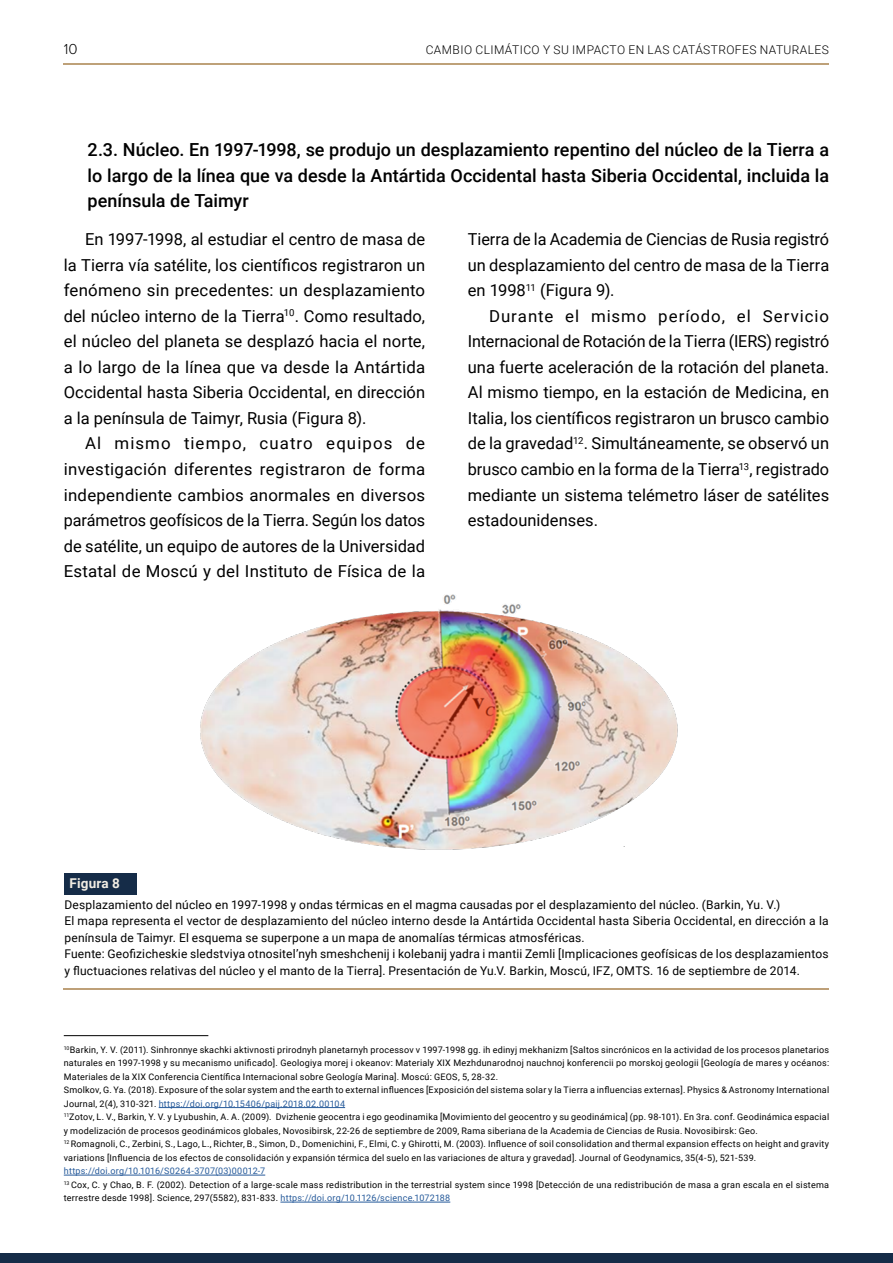
<style>
.page{position:relative;width:893px;height:1263px;background:#fff}
.page>*{position:absolute;margin:0;border:0;box-sizing:border-box;transform-origin:0 0}
.t1{font:500 18px/25.5px "Roboto";color:#000;text-align:justify}
.t2{font:16.5px/25.5px "Roboto";color:#000;text-align:justify}
.t3{font:300 15px "Proxima Nova";color:#000}
.t4{font:700 13.5px "Roboto";letter-spacing:.015em;color:#f1ede4}
.t5{font:12px/16.5px "Roboto";letter-spacing:.015em;color:#000}
.t6{font:300 12px "Roboto";letter-spacing:.035em;color:#000}
.t7{font:9px/13.5px "Roboto";letter-spacing:.025em;color:#000}
.s1{color:#275b9b}
</style>
<div class="page">
<hr style="left:64px;top:63px;width:765px;height:2px;background:#bea179">
<div style="left:0;top:1253px;width:893px;height:10px;background:#152c48"></div>
<img style="left:200px;top:595px;width:478px;height:255px">
<div style="left:585px;top:832px;width:104px;height:14px;background:#fff"></div>
<hr style="left:64px;top:988px;width:765px;height:2px;background:#bea078">
<hr style="left:64px;top:1035px;width:144px;height:1px;background:#000">
<hr style="left:159px;top:1107px;width:186px;height:1px;background:#275b9b">
<hr style="left:64px;top:1175px;width:201px;height:1px;background:#275b9b">
<hr style="left:280px;top:1202px;width:170px;height:1px;background:#275b9b">
<div style="left:64px;top:873px;width:73px;height:21px;background:#152c48"></div>
<h3 class="t3" style="left:64px;top:38px;width:15px">10</h3>
<h3 class="t6" style="left:426px;top:41px;width:405px">CAMBIO CLIMÁTICO Y SU IMPACTO EN LAS CATÁSTROFES NATURALES</h3>
<h1 class="t1" style="left:88px;top:136px;width:743px">2.3. Núcleo. En 1997-1998, se produjo un desplazamiento repentino del núcleo de la Tierra a lo largo de la línea que va desde la Antártida Occidental hasta Siberia Occidental, incluida la península de Taimyr</h1>
<p class="t2" style="left:64px;top:226px;width:363px;text-indent:21px">En 1997-1998, al estudiar el centro de masa de la Tierra vía satélite, los científicos registraron un fenómeno sin precedentes: un desplazamiento del núcleo interno de la Tierra<sup>10</sup>. Como resultado, el núcleo del planeta se desplazó hacia el norte, a lo largo de la línea que va desde la Antártida Occidental hasta Siberia Occidental, en dirección a la península de Taimyr, Rusia (Figura 8).</p>
<p class="t2" style="left:64px;top:430px;width:363px;text-indent:21px">Al mismo tiempo, cuatro equipos de investigación diferentes registraron de forma independiente cambios anormales en diversos parámetros geofísicos de la Tierra. Según los datos de satélite, un equipo de autores de la Universidad Estatal de Moscú y del Instituto de Física de la</p>
<h2 class="t2" style="left:468px;top:226px;width:363px">Tierra de la Academia de Ciencias de Rusia registró un desplazamiento del centro de masa de la Tierra en 1998<sup>11</sup> (Figura 9).</h2>
<p class="t2" style="left:468px;top:303px;width:363px;text-indent:21px">Durante el mismo período, el Servicio Internacional de Rotación de la Tierra (IERS) registró una fuerte aceleración de la rotación del planeta.<br>Al mismo tiempo, en la estación de Medicina, en Italia, los científicos registraron un brusco cambio de la gravedad<sup>12</sup>. Simultáneamente, se observó un brusco cambio en la forma de la Tierra<sup>13</sup>, registrado mediante un sistema telémetro láser de satélites estadounidenses.</p>
<h3 class="t4" style="left:70px;top:873px;width:52px">Figura 8</h3>
<p class="t5" style="left:64px;top:896px;width:766px">Desplazamiento del núcleo en 1997-1998 y ondas térmicas en el magma causadas por el desplazamiento del núcleo. (Barkin, Yu. V.)<br>El mapa representa el vector de desplazamiento del núcleo interno desde la Antártida Occidental hasta Siberia Occidental, en dirección a la península de Taimyr. El esquema se superpone a un mapa de anomalías térmicas atmosféricas.<br>Fuente: Geofizicheskie sledstviya otnositel’nyh smeshchenij i kolebanij yadra i mantii Zemli [Implicaciones geofísicas de los desplazamientos y fluctuaciones relativas del núcleo y el manto de la Tierra]. Presentación de Yu.V. Barkin, Moscú, IFZ, OMTS. 16 de septiembre de 2014.</p>
<p class="t7" style="left:64px;top:1042px;width:767px"><sup>10</sup>Barkin, Y. V. (2011). Sinhronnye skachki aktivnosti prirodnyh planetarnyh processov v 1997-1998 gg. ih edinyj mekhanizm [Saltos sincrónicos en la actividad de los procesos planetarios naturales en 1997-1998 y su mecanismo unificado]. Geologiya morej i okeanov: Materialy XIX Mezhdunarodnoj nauchnoj konferencii po morskoj geologii [Geología de mares y océanos:<br>Materiales de la XIX Conferencia Científica Internacional sobre Geología Marina]. Moscú: GEOS, 5, 28-32.<br>Smolkov, G. Ya. (2018). Exposure of the solar system and the earth to external influences [Exposición del sistema solar y la Tierra a influencias externas]. Physics &amp; Astronomy International Journal, 2(4), 310-321. <span class="s1">https://doi.org/10.15406/paij.2018.02.00104<br></span><sup>11</sup>Zotov, L. V., Barkin, Y. V. y Lyubushin, A. A. (2009). Dvizhenie geocentra i ego geodinamika [Movimiento del geocentro y su geodinámica] (pp. 98-101). En 3ra. conf. Geodinámica espacial y modelización de procesos geodinámicos globales, Novosibirsk, 22-26 de septiembre de 2009, Rama siberiana de la Academia de Ciencias de Rusia. Novosibirsk: Geo.<br><sup>12</sup> Romagnoli, C., Zerbini, S., Lago, L., Richter, B., Simon, D., Domenichini, F., Elmi, C. y Ghirotti, M. (2003). Influence of soil consolidation and thermal expansion effects on height and gravity variations [Influencia de los efectos de consolidación y expansión térmica del suelo en las variaciones de altura y gravedad]. Journal of Geodynamics, 35(4-5), 521-539.</p>
<p class="t7" style="left:64px;top:1164px;width:767px"><span class="s1">https://doi.org/10.1016/S0264-3707(03)00012-7<br></span><sup>13</sup> Cox, C. y Chao, B. F. (2002). Detection of a large-scale mass redistribution in the terrestrial system since 1998 [Detección de una redistribución de masa a gran escala en el sistema terrestre desde 1998]. Science, 297(5582), 831-833. <span class="s1">https://doi.org/10.1126/science.1072188</span></p>
</div>
